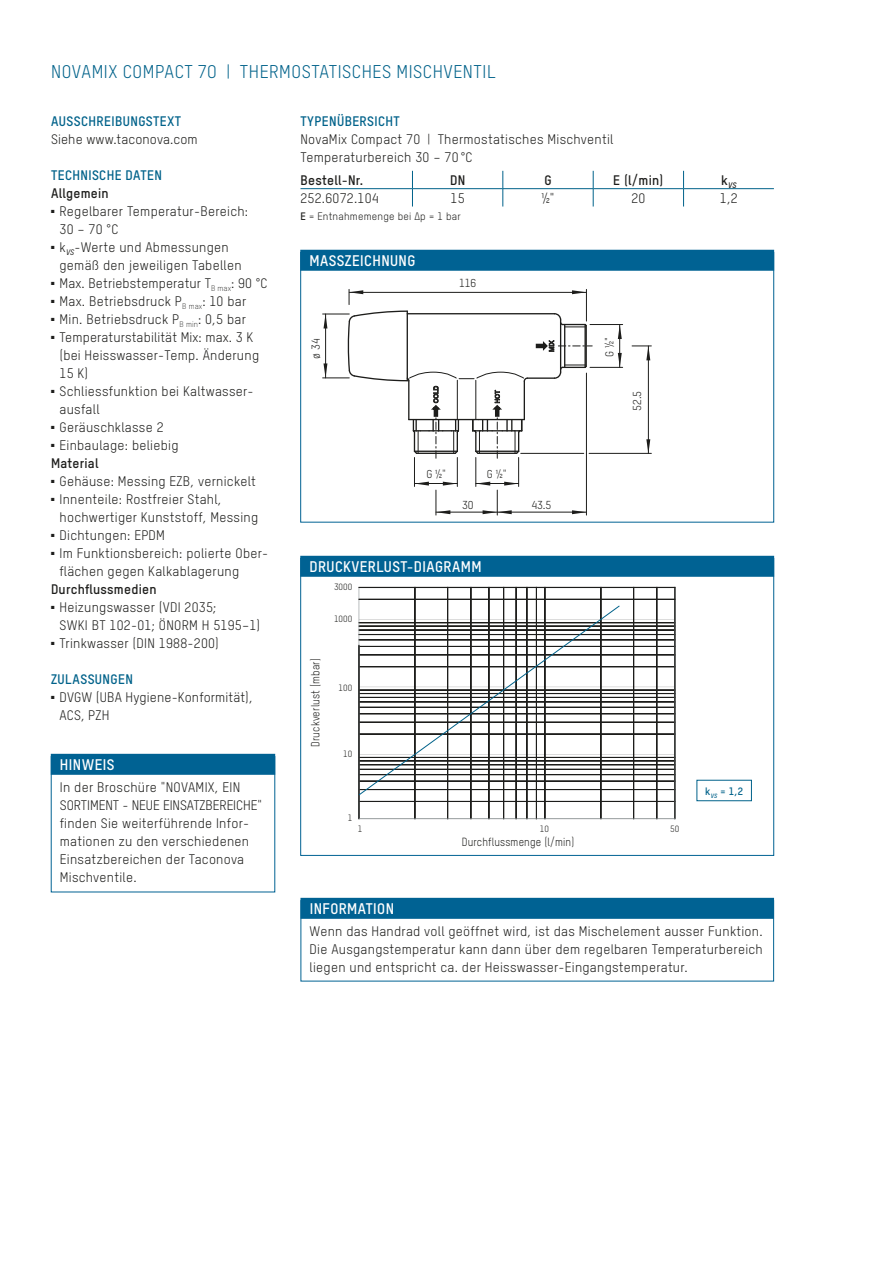
<style>
.page{position:relative;width:893px;height:1263px;background:#fff}
.page>*{position:absolute;margin:0;border:0;box-sizing:border-box;transform-origin:0 0}
.Produkttitel_Subline{font:18px "T Star Pro Regular";letter-spacing:.03em;color:#00628a}
.Box_Titel{font:15px "T Star Pro Bold";letter-spacing:.03em;color:#fff}
.t1{font:13.5px/18px "T Star Pro Regular";letter-spacing:.02em;color:#1d1d1b}
.EA_Titel{font:13.5px "T Star Pro Bold";letter-spacing:.03em;color:#00628a}
.t2{font:13.5px "T Star Pro Bold";letter-spacing:.02em;color:#1d1d1b}
.t3{font:11.55px "T Star Pro Regular";letter-spacing:.015em;color:#1d1d1b;scale:.91 1}
.t4{font:11.25px "T Star Pro Regular";color:#1d1d1b}
.Legende{font:10.5px "T Star Pro Regular";letter-spacing:.02em;color:#1d1d1b}
.Legende-2{font:10.5px "T Star Pro Bold";color:#00628a}
.t5{font:8.85px "T Star Pro Regular";color:#1d1d1b}
.t6{font:italic 7.8px "T Star Pro Bold";color:#1d1d1b}
.s1{font-family:"T Star Pro Bold"}
</style>
<div class="page">
<hr style="left:359px;top:819px;width:316px;height:1px;background:#060602">
<svg style="left:359px;top:588px;width:316px;height:231px"></svg>
<div style="left:359px;top:599px;width:316px;height:1px;border:1px solid #1d1d1b"></div>
<div style="left:359px;top:587px;width:316px;height:1px;border:1px solid #1d1d1b"></div>
<svg style="left:358px;top:604px;width:263px;height:192px"></svg>
<hr style="left:407px;top:313px;width:147px;height:1px;background:#1d1d1b">
<hr style="left:527px;top:377px;width:27px;height:2px;background:#1d1d1b">
<hr style="left:584px;top:324px;width:2px;height:43px;background:#1d1d1b">
<hr style="left:585px;top:326px;width:2px;height:40px;background:#1d1d1b">
<hr style="left:560px;top:320px;width:1px;height:52px;background:#1d1d1b">
<svg style="left:553px;top:312px;width:34px;height:15px"></svg>
<svg style="left:553px;top:364px;width:34px;height:15px"></svg>
<hr style="left:564px;top:324px;width:1px;height:43px;background:#1d1d1b">
<svg style="left:535px;top:339px;width:57px;height:14px"></svg>
<hr style="left:648px;top:346px;width:1px;height:107px;background:#1d1d1b">
<hr style="left:589px;top:453px;width:62px;height:1px;background:#1d1d1b">
<hr style="left:521px;top:453px;width:63px;height:1px;background:#1d1d1b">
<svg style="left:646px;top:439px;width:4px;height:15px"></svg>
<hr style="left:349px;top:292px;width:237px;height:1px;background:#1d1d1b">
<hr style="left:586px;top:289px;width:1px;height:32px;background:#1d1d1b">
<svg style="left:572px;top:290px;width:14px;height:4px"></svg>
<hr style="left:436px;top:512px;width:150px;height:1px;background:#1d1d1b">
<hr style="left:586px;top:373px;width:1px;height:142px;background:#1d1d1b">
<svg style="left:572px;top:510px;width:14px;height:4px"></svg>
<hr style="left:619px;top:324px;width:1px;height:43px;background:#1d1d1b">
<hr style="left:590px;top:324px;width:33px;height:1px;background:#1d1d1b">
<svg style="left:632px;top:346px;width:19px;height:14px"></svg>
<hr style="left:590px;top:367px;width:33px;height:1px;background:#1d1d1b">
<svg style="left:618px;top:325px;width:4px;height:14px"></svg>
<svg style="left:618px;top:353px;width:4px;height:14px"></svg>
<svg style="left:323px;top:289px;width:206px;height:226px"></svg>
<hr style="left:300px;top:188px;width:112px;height:1px;background:#00628a">
<hr style="left:412px;top:188px;width:91px;height:1px;background:#00628a">
<svg style="left:412px;top:171px;width:1px;height:36px"></svg>
<hr style="left:503px;top:188px;width:90px;height:1px;background:#00628a">
<svg style="left:503px;top:171px;width:1px;height:36px"></svg>
<hr style="left:593px;top:188px;width:91px;height:1px;background:#00628a">
<svg style="left:593px;top:171px;width:1px;height:36px"></svg>
<hr style="left:684px;top:188px;width:90px;height:1px;background:#00628a">
<svg style="left:683px;top:171px;width:1px;height:36px"></svg>
<div style="left:300px;top:556px;width:474px;height:21px;background:#006293"></div>
<div style="left:300px;top:558px;width:474px;height:297px;border:1px solid #006293"></div>
<div style="left:51px;top:754px;width:224px;height:21px;background:#006293"></div>
<div style="left:51px;top:756px;width:224px;height:136px;border:1px solid #006293"></div>
<div style="left:300px;top:250px;width:474px;height:21px;background:#006293"></div>
<div style="left:300px;top:252px;width:474px;height:270px;border:1px solid #006293"></div>
<div style="left:300px;top:898px;width:474px;height:21px;background:#006293"></div>
<div style="left:301px;top:900px;width:473px;height:81px;border:1px solid #006293"></div>
<p class="Produkttitel_Subline" style="left:51px;top:59px;width:446px">NOVAMIX COMPACT 70 | THERMOSTATISCHES MISCHVENTIL</p>
<p class="EA_Titel" style="left:51px;top:111px;width:132px">AUSSCHREIBUNGSTEXT</p>
<p class="t1" style="left:51px;top:130px;width:148px">Siehe www.taconova.com</p>
<p class="EA_Titel" style="left:51px;top:165px;width:112px">TECHNISCHE DATEN</p>
<p class="t2" style="left:51px;top:183px;width:59px">Allgemein</p>
<p class="t1" style="left:60px;top:202px;width:190px;text-indent:-9px">■ Regelbarer Temperatur-Bereich:<br>30 – 70 °C</p>
<p class="t1" style="left:60px;top:238px;width:184px;text-indent:-9px">■ k<sub>VS</sub>-Werte und Abmessungen gemäß den jeweiligen Tabellen</p>
<p class="t1" style="left:51px;top:274px;width:218px">■ Max. Betriebstemperatur T<sub>B</sub> <sub>max</sub>: 90 °C</p>
<p class="t1" style="left:51px;top:292px;width:197px">■ Max. Betriebsdruck P<sub>B</sub> <sub>max</sub>: 10 bar</p>
<p class="t1" style="left:51px;top:310px;width:196px">■ Min. Betriebsdruck P<sub>B</sub> <sub>min</sub>: 0,5 bar</p>
<p class="t1" style="left:60px;top:328px;width:201px;text-indent:-9px">■ Temperaturstabilität Mix: max. 3 K (bei Heisswasser-Temp. Änderung<br>15 K)</p>
<p class="t1" style="left:60px;top:382px;width:196px;text-indent:-9px">■ Schliessfunktion bei Kaltwasser&shy;ausfall</p>
<p class="t1" style="left:51px;top:418px;width:114px">■ Geräuschklasse 2</p>
<p class="t1" style="left:51px;top:436px;width:129px">■ Einbaulage: beliebig</p>
<p class="t2" style="left:51px;top:453px;width:49px">Material</p>
<p class="t1" style="left:51px;top:472px;width:206px">■ Gehäuse: Messing EZB, vernickelt</p>
<p class="t1" style="left:60px;top:490px;width:200px;text-indent:-9px">■ Innenteile: Rostfreier Stahl, hochwertiger Kunststoff, Messing</p>
<p class="t1" style="left:51px;top:526px;width:115px">■ Dichtungen: EPDM</p>
<p class="t1" style="left:60px;top:544px;width:210px;text-indent:-9px">■ Im Funktionsbereich: polierte Ober&shy;flächen gegen Kalkablagerung</p>
<p class="t2" style="left:51px;top:579px;width:107px">Durchflussmedien</p>
<p class="t1" style="left:60px;top:598px;width:202px;text-indent:-9px">■ Heizungswasser (VDI 2035;<br>SWKI BT 102-01; ÖNORM H 5195–1)</p>
<p class="t1" style="left:51px;top:634px;width:170px">■ Trinkwasser (DIN 1988-200)</p>
<p class="EA_Titel" style="left:51px;top:669px;width:83px">ZULASSUNGEN</p>
<p class="t1" style="left:60px;top:688px;width:195px;text-indent:-9px">■ DVGW (UBA Hygiene- Konformität),<br>ACS, PZH</p>
<p class="EA_Titel" style="left:301px;top:111px;width:101px">TYPENÜBERSICHT</p>
<p class="t1" style="left:300px;top:130px;width:314px">NovaMix Compact 70 | Thermostatisches Mischventil<br>Temperaturbereich 30 – 70 °C</p>
<p class="t2" style="left:300px;top:170px;width:64px">Bestell-Nr.</p>
<p class="t2" style="left:450px;top:170px;width:17px">DN</p>
<p class="t2" style="left:544px;top:170px;width:9px">G</p>
<p class="t2" style="left:613px;top:170px;width:52px">E (l/min)</p>
<p class="t6" style="left:721px;top:179px;width:17px"><sup>k</sup>VS</p>
<p class="t1" style="left:300px;top:188px;width:80px">252.6072.104</p>
<p class="t1" style="left:451px;top:188px;width:16px">15</p>
<p class="t1" style="left:541px;top:188px;width:15px">½"</p>
<p class="t1" style="left:631px;top:188px;width:16px">20</p>
<p class="t1" style="left:720px;top:188px;width:19px">1,2</p>
<p class="Legende" style="left:300px;top:208px;width:162px"><span class="s1">E</span> = Entnahmemenge bei Δp = 1 bar</p>
<p class="Box_Titel" style="left:309px;top:249px;width:108px">MASSZEICHNUNG</p>
<p class="t4" style="left:459px;top:276px;width:19px">116</p>
<p class="t4" style="left:308px;top:359px;width:22px;rotate:-90deg">ø 34</p>
<p class="t4" style="left:602px;top:357px;width:21px;rotate:-90deg">G ½"</p>
<p class="t4" style="left:629px;top:411px;width:21px;rotate:-90deg">52.5</p>
<p class="t4" style="left:426px;top:466px;width:21px">G ½"</p>
<p class="t4" style="left:487px;top:466px;width:21px">G ½"</p>
<p class="t4" style="left:462px;top:497px;width:13px">30</p>
<p class="t4" style="left:531px;top:497px;width:21px">43.5</p>
<p class="Box_Titel" style="left:309px;top:555px;width:174px">DRUCKVERLUST-DIAGRAMM</p>
<p class="t5" style="left:334px;top:581px;width:20px">3000</p>
<p class="t5" style="left:334px;top:613px;width:20px">1000</p>
<p class="t3" style="left:307px;top:747px;width:99px;rotate:-90deg">Druckverlust (mbar)</p>
<p class="t5" style="left:339px;top:682px;width:15px">100</p>
<p class="Box_Titel" style="left:60px;top:753px;width:56px">HINWEIS</p>
<p class="t1" style="left:60px;top:778px;width:204px">In der Broschüre "NOVAMIX, EIN<br>SORTIMENT - NEUE EINSATZBEREICHE" finden Sie weiterführende Infor&shy;mationen zu den verschiedenen<br>Einsatzbereichen der Taconova<br>Mischventile.</p>
<p class="t5" style="left:343px;top:748px;width:11px">10</p>
<p class="t5" style="left:348px;top:811px;width:6px">1</p>
<p class="t5" style="left:358px;top:823px;width:6px">1</p>
<p class="t5" style="left:540px;top:823px;width:11px">10</p>
<p class="t5" style="left:670px;top:823px;width:11px">50</p>
<p class="t3" style="left:462px;top:834px;width:125px">Durchflussmenge (l/min)</p>
<p class="Legende-2" style="left:705px;top:783px;width:39px">k<sub>VS</sub> = 1,2</p>
<p class="Box_Titel" style="left:310px;top:897px;width:86px">INFORMATION</p>
<p class="t1" style="left:310px;top:922px;width:455px;text-align:justify">Wenn das Handrad voll geöffnet wird, ist das Mischelement ausser Funktion.<br>Die Ausgangstemperatur kann dann über dem regelbaren Temperaturbereich liegen und entspricht ca. der Heisswasser-Eingangstemperatur.</p>
</div>
